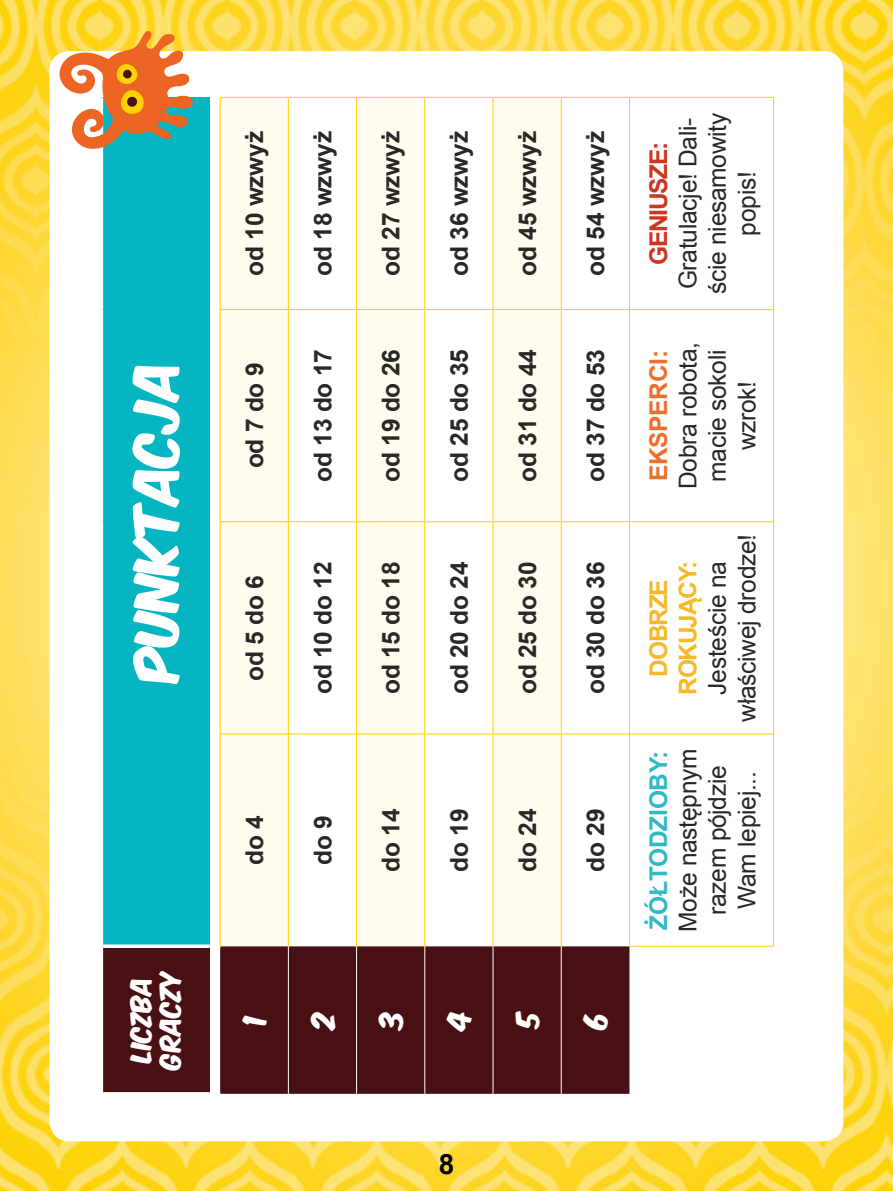
<style>
.page{position:relative;width:893px;height:1191px;background:#fff}
.page>*{position:absolute;margin:0;border:0;box-sizing:border-box;transform-origin:0 0}
.t1{font:52.5px "Komika Title Axis";color:#fff}
.t2{font:28px "Komika Title Axis";color:#fff}
.t3{font:700 28px "Arial";color:#000}
.t4{font:700 24.5px "Arial";letter-spacing:-.01em;color:#282827}
.t5{font:24.5px/29.4px "Arial";letter-spacing:-.01em;color:#282827;text-align:center}
.t6{font:700 24.5px/29.4px "Arial";letter-spacing:-.05em;color:#f8b929;text-align:center}
.t7{font:24.5px/29.4px "Komika Title Axis";color:#fff}
.t8{font:700 24.5px "Arial";letter-spacing:-.01em;color:#33b8c5}
.t9{font:700 24.5px "Arial";letter-spacing:-.01em;color:#ed6e2e}
.t10{font:700 24.5px "Arial";letter-spacing:-.05em;color:#cd361f}
</style>
<div class="page">
<img style="left:0;top:0;width:893px;height:1191px">
<div style="left:50px;top:51px;width:793px;height:1090px;background:#fff;border-radius:20px"></div>
<div style="left:101px;top:946px;width:109px;height:147px;background:#491014"></div>
<div style="left:101px;top:97px;width:109px;height:849px;background:#05b5c2"></div>
<div style="left:220px;top:946px;width:409px;height:147px;background:#491014"></div>
<div style="left:221px;top:98px;width:67px;height:848px;background:#fffbee"></div>
<svg style="left:289px;top:98px;width:484px;height:848px"></svg>
<hr style="left:630px;top:945px;width:143px;height:1px;background:#fdd200">
<hr style="left:773px;top:734px;width:1px;height:212px;background:#fdd200">
<hr style="left:100px;top:946px;width:3px;height:149px;background:#fff">
<hr style="left:103px;top:1092px;width:107px;height:3px;background:#fff">
<hr style="left:100px;top:734px;width:3px;height:212px;background:#fff">
<svg style="left:103px;top:944px;width:107px;height:4px"></svg>
<hr style="left:100px;top:522px;width:3px;height:212px;background:#fff">
<hr style="left:100px;top:309px;width:3px;height:213px;background:#fff">
<hr style="left:100px;top:97px;width:3px;height:212px;background:#fff">
<hr style="left:220px;top:734px;width:1px;height:214px;background:#fdd200">
<hr style="left:220px;top:522px;width:1px;height:212px;background:#fdd200">
<hr style="left:221px;top:733px;width:67px;height:1px;background:#fdd200">
<hr style="left:220px;top:309px;width:1px;height:213px;background:#fdd200">
<hr style="left:221px;top:521px;width:67px;height:1px;background:#fdd200">
<hr style="left:220px;top:97px;width:1px;height:212px;background:#fdd200">
<hr style="left:221px;top:309px;width:67px;height:1px;background:#fdd200">
<hr style="left:221px;top:97px;width:67px;height:1px;background:#fdd200">
<hr style="left:288px;top:734px;width:1px;height:212px;background:#fdd200">
<hr style="left:288px;top:522px;width:1px;height:212px;background:#fdd200">
<hr style="left:289px;top:733px;width:67px;height:1px;background:#fdd200">
<hr style="left:288px;top:309px;width:1px;height:213px;background:#fdd200">
<hr style="left:289px;top:521px;width:67px;height:1px;background:#fdd200">
<hr style="left:288px;top:97px;width:1px;height:212px;background:#fdd200">
<hr style="left:289px;top:309px;width:67px;height:1px;background:#fdd200">
<hr style="left:289px;top:97px;width:67px;height:1px;background:#fdd200">
<hr style="left:356px;top:734px;width:1px;height:212px;background:#fdd200">
<hr style="left:356px;top:522px;width:1px;height:212px;background:#fdd200">
<hr style="left:357px;top:733px;width:67px;height:1px;background:#fdd200">
<hr style="left:356px;top:309px;width:1px;height:213px;background:#fdd200">
<hr style="left:357px;top:521px;width:67px;height:1px;background:#fdd200">
<hr style="left:356px;top:97px;width:1px;height:212px;background:#fdd200">
<hr style="left:357px;top:309px;width:67px;height:1px;background:#fdd200">
<hr style="left:357px;top:97px;width:67px;height:1px;background:#fdd200">
<hr style="left:424px;top:734px;width:1px;height:212px;background:#fdd200">
<hr style="left:424px;top:522px;width:1px;height:212px;background:#fdd200">
<hr style="left:425px;top:733px;width:68px;height:1px;background:#fdd200">
<hr style="left:424px;top:309px;width:1px;height:213px;background:#fdd200">
<hr style="left:425px;top:521px;width:68px;height:1px;background:#fdd200">
<hr style="left:424px;top:97px;width:1px;height:212px;background:#fdd200">
<hr style="left:425px;top:309px;width:68px;height:1px;background:#fdd200">
<hr style="left:425px;top:97px;width:68px;height:1px;background:#fdd200">
<hr style="left:492px;top:734px;width:2px;height:212px;background:#fdd200">
<hr style="left:492px;top:522px;width:2px;height:212px;background:#fdd200">
<hr style="left:493px;top:733px;width:68px;height:1px;background:#fdd200">
<hr style="left:492px;top:309px;width:2px;height:213px;background:#fdd200">
<hr style="left:493px;top:521px;width:68px;height:1px;background:#fdd200">
<hr style="left:492px;top:97px;width:2px;height:212px;background:#fdd200">
<hr style="left:493px;top:309px;width:68px;height:1px;background:#fdd200">
<hr style="left:493px;top:97px;width:68px;height:1px;background:#fdd200">
<hr style="left:561px;top:734px;width:1px;height:212px;background:#fdd200">
<hr style="left:561px;top:522px;width:1px;height:212px;background:#fdd200">
<hr style="left:562px;top:733px;width:67px;height:1px;background:#fdd200">
<hr style="left:561px;top:309px;width:1px;height:213px;background:#fdd200">
<hr style="left:562px;top:521px;width:67px;height:1px;background:#fdd200">
<hr style="left:561px;top:97px;width:1px;height:212px;background:#fdd200">
<hr style="left:562px;top:309px;width:67px;height:1px;background:#fdd200">
<hr style="left:562px;top:97px;width:67px;height:1px;background:#fdd200">
<hr style="left:629px;top:734px;width:1px;height:212px;background:#fdd200">
<hr style="left:629px;top:522px;width:1px;height:212px;background:#fdd200">
<hr style="left:630px;top:733px;width:143px;height:1px;background:#fdd200">
<hr style="left:629px;top:309px;width:1px;height:213px;background:#fdd200">
<hr style="left:630px;top:521px;width:143px;height:1px;background:#fdd200">
<hr style="left:629px;top:97px;width:1px;height:212px;background:#fdd200">
<hr style="left:630px;top:309px;width:143px;height:1px;background:#fdd200">
<hr style="left:630px;top:97px;width:143px;height:1px;background:#fdd200">
<hr style="left:773px;top:522px;width:1px;height:212px;background:#fdd200">
<hr style="left:773px;top:309px;width:1px;height:213px;background:#fdd200">
<hr style="left:773px;top:97px;width:1px;height:212px;background:#fdd200">
<hr style="left:288px;top:946px;width:1px;height:147px;background:#fff">
<hr style="left:356px;top:946px;width:1px;height:147px;background:#fff">
<hr style="left:424px;top:946px;width:1px;height:147px;background:#fff">
<hr style="left:492px;top:946px;width:2px;height:147px;background:#fff">
<hr style="left:561px;top:946px;width:1px;height:147px;background:#fff">
<svg style="left:59px;top:30px;width:134px;height:119px"></svg>
<svg style="left:123px;top:69px;width:9px;height:10px"></svg>
<div style="left:0;top:1029px;width:11px;height:162px;background:#000;opacity:.3"></div>
<h1 class="t1" style="left:130px;top:682px;width:327px;rotate:-90deg">PUNKTACJA</h1>
<p class="t7" style="left:128px;top:1068px;width:100px;rotate:-90deg">LICZBA<br>GRACZY</p>
<p class="t4" style="left:238px;top:276px;width:146px;rotate:-90deg">od 10 wzwyż</p>
<p class="t4" style="left:238px;top:468px;width:107px;rotate:-90deg">od 7 do 9</p>
<p class="t4" style="left:238px;top:680px;width:107px;rotate:-90deg">od 5 do 6</p>
<p class="t4" style="left:307px;top:276px;width:146px;rotate:-90deg">od 18 wzwyż</p>
<p class="t4" style="left:307px;top:482px;width:134px;rotate:-90deg">od 13 do 17</p>
<p class="t4" style="left:307px;top:694px;width:134px;rotate:-90deg">od 10 do 12</p>
<p class="t4" style="left:375px;top:276px;width:146px;rotate:-90deg">od 27 wzwyż</p>
<p class="t4" style="left:375px;top:482px;width:134px;rotate:-90deg">od 19 do 26</p>
<p class="t4" style="left:375px;top:694px;width:134px;rotate:-90deg">od 15 do 18</p>
<p class="t4" style="left:443px;top:276px;width:146px;rotate:-90deg">od 36 wzwyż</p>
<p class="t4" style="left:443px;top:482px;width:134px;rotate:-90deg">od 25 do 35</p>
<p class="t4" style="left:443px;top:694px;width:134px;rotate:-90deg">od 20 do 24</p>
<p class="t4" style="left:238px;top:865px;width:51px;rotate:-90deg">do 4</p>
<p class="t4" style="left:307px;top:865px;width:51px;rotate:-90deg">do 9</p>
<p class="t4" style="left:375px;top:871px;width:65px;rotate:-90deg">do 14</p>
<p class="t4" style="left:443px;top:871px;width:65px;rotate:-90deg">do 19</p>
<p class="t2" style="left:240px;top:1025px;width:13px;rotate:-90deg">1</p>
<p class="t2" style="left:309px;top:1028px;width:21px;rotate:-90deg">2</p>
<p class="t2" style="left:377px;top:1029px;width:22px;rotate:-90deg">3</p>
<p class="t2" style="left:445px;top:1030px;width:23px;rotate:-90deg">4</p>
<p class="t4" style="left:511px;top:276px;width:146px;rotate:-90deg">od 45 wzwyż</p>
<p class="t4" style="left:511px;top:482px;width:134px;rotate:-90deg">od 31 do 44</p>
<p class="t4" style="left:511px;top:694px;width:134px;rotate:-90deg">od 25 do 30</p>
<p class="t4" style="left:511px;top:871px;width:65px;rotate:-90deg">do 24</p>
<p class="t2" style="left:513px;top:1028px;width:20px;rotate:-90deg">5</p>
<p class="t4" style="left:579px;top:276px;width:146px;rotate:-90deg">od 54 wzwyż</p>
<p class="t4" style="left:579px;top:482px;width:134px;rotate:-90deg">od 37 do 53</p>
<p class="t4" style="left:579px;top:694px;width:134px;rotate:-90deg">od 30 do 36</p>
<p class="t4" style="left:579px;top:871px;width:65px;rotate:-90deg">do 29</p>
<p class="t2" style="left:582px;top:1028px;width:20px;rotate:-90deg">6</p>
<p class="t10" style="left:642px;top:265px;width:125px;rotate:-90deg">GENIUSZE:</p>
<p class="t5" style="left:673px;top:294px;width:183px;rotate:-90deg">Gratulacje! Dali&shy;ście niesamowity popis!</p>
<p class="t9" style="left:642px;top:481px;width:133px;rotate:-90deg">EKSPERCI:</p>
<p class="t5" style="left:673px;top:489px;width:148px;rotate:-90deg">Dobra robota, macie sokoli wzrok!</p>
<p class="t5" style="left:703px;top:722px;width:190px;rotate:-90deg">Jesteście na właściwej drodze!</p>
<p class="t6" style="left:645px;top:695px;width:136px;rotate:-90deg">DOBRZE<br>ROKUJĄCY:</p>
<p class="t8" style="left:642px;top:929px;width:180px;rotate:-90deg">ŻÓŁTODZIOBY:</p>
<p class="t5" style="left:673px;top:931px;width:185px;rotate:-90deg">Może następnym razem pójdzie<br>Wam lepiej...</p>
<p class="t3" style="left:439px;top:1145px;width:17px">8</p>
</div>
